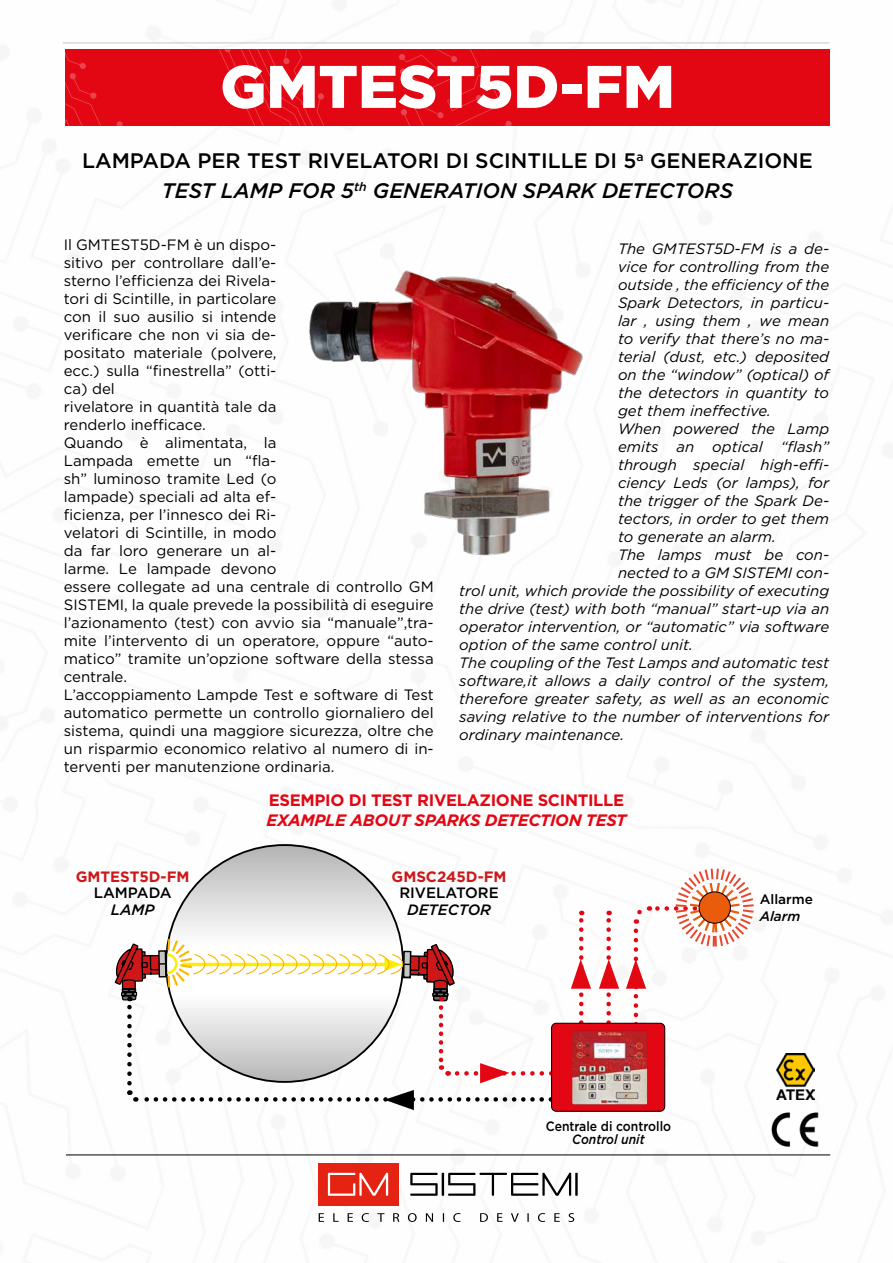
<style>
.page{position:relative;width:893px;height:1263px;background:#fff}
.page>*{position:absolute;margin:0;border:0;box-sizing:border-box;transform-origin:0 0}
.t1{font:900 60px "Gotham";color:#fff}
.t2{font:500 21px/30px "Gotham";color:#000;text-align:center}
.t3{font:700 16.5px "Gotham";letter-spacing:-.02em;color:#e30613}
.t4{font:italic 700 16.5px "Gotham";letter-spacing:-.02em;color:#e30613}
.t5{font:15px/18px "Gotham";color:#000}
.t6{font:italic 15px "Gotham";color:#000}
.t7{font:700 15px "Gotham";color:#cd1719}
.t8{font:500 15px "Gotham";color:#000}
.t9{font:italic 500 15px "Gotham";color:#000}
.t10{font:500 13.65px "Gotham";color:#000}
.t11{font:italic 500 13.65px "Gotham";color:#000}
.t12{font:500 13.5px "Gotham";color:#000;scale:.9 1}
.t13{font:italic 500 13.5px "Gotham";color:#000;scale:.9 1}
.s1{font-style:italic}
</style>
<div class="page">
<div style="left:65px;top:49px;width:764px;height:77px;background:#e30613"></div>
<svg style="left:65px;top:52px;width:58px;height:74px"></svg>
<svg style="left:219px;top:49px;width:293px;height:77px"></svg>
<hr style="left:66px;top:1154px;width:764px;height:1px;background:#000">
<hr style="left:63px;top:43px;width:766px;height:1px;background:#c6c6c6">
<div style="left:318px;top:1164px;width:81px;height:42px;background:#e42313"></div>
<svg style="left:410px;top:1172px;width:168px;height:24px"></svg>
<svg style="left:328px;top:1173px;width:60px;height:23px"></svg>
<svg style="left:319px;top:1213px;width:255px;height:9px"></svg>
<svg style="left:166px;top:845px;width:237px;height:237px"></svg>
<div style="left:552px;top:1023px;width:113px;height:88px;background:#e30613;border-radius:5px"></div>
<div style="left:551px;top:1023px;width:114px;height:89px;border:1px solid #000;border-radius:5px"></div>
<img style="left:309px;top:253px;width:280px;height:303px">
<svg style="left:114px;top:936px;width:447px;height:174px"></svg>
<svg style="left:626px;top:868px;width:130px;height:175px"></svg>
<svg style="left:599px;top:911px;width:20px;height:112px"></svg>
<svg style="left:571px;top:911px;width:20px;height:112px"></svg>
<img style="left:557px;top:1026px;width:96px;height:83px">
<img style="left:777px;top:1054px;width:38px;height:45px">
<img style="left:771px;top:1112px;width:48px;height:35px">
<h1 class="t1" style="left:220px;top:45px;width:456px">GMTEST5D-FM</h1>
<h2 class="t2" style="left:82px;top:145px;width:732px">LAMPADA PER TEST RIVELATORI DI SCINTILLE DI 5<sup>a</sup> GENERAZIONE<br><span class="s1">TEST LAMP FOR 5</span><sup>th</sup> <span class="s1">GENERATION SPARK DETECTORS</span></h2>
<p class="t5" style="left:64px;top:235px;width:371px">Il GMTEST5D-FM è un dispo-<br>sitivo per controllare dall’e-<br>sterno l’efficienza dei Rivela-<br>tori di Scintille, in particolare<br>con il suo ausilio si intende<br>verificare che non vi sia de-<br>positato materiale (polvere,<br>ecc.) sulla “finestrella” (otti-<br>ca) del<br>rivelatore in quantità tale da<br>renderlo inefficace.<br>Quando è alimentata, la<br>Lampada emette un “fla-<br>sh” luminoso tramite Led (o<br>lampade) speciali ad alta ef-<br>ficienza, per l’innesco dei Ri-<br>velatori di Scintille, in modo<br>da far loro generare un al-<br>larme. Le lampade devono<br>essere collegate ad una centrale di controllo GM SISTEMI, la quale prevede la possibilità di eseguire l’azionamento (test) con avvio sia “manuale”,tra&shy;mite l’intervento di un operatore, oppure “auto&shy;matico” tramite un’opzione software della stessa centrale.<br>L’accoppiamento Lampde Test e software di Test automatico permette un controllo giornaliero del sistema, quindi una maggiore sicurezza, oltre che un risparmio economico relativo al numero di in&shy;terventi per manutenzione ordinaria.</p>
<p class="t6" style="left:618px;top:239px;width:213px">The GMTEST5D-FM is a de-</p>
<p class="t6" style="left:618px;top:257px;width:213px">vice for controlling from the</p>
<p class="t6" style="left:618px;top:275px;width:213px">outside , the efficiency of the</p>
<p class="t6" style="left:618px;top:293px;width:213px">Spark Detectors, in particu-</p>
<p class="t6" style="left:618px;top:311px;width:213px">lar , using them , we mean</p>
<p class="t6" style="left:618px;top:329px;width:213px">to verify that there’s no ma-</p>
<p class="t6" style="left:618px;top:347px;width:213px">terial (dust, etc.) deposited</p>
<p class="t6" style="left:618px;top:365px;width:213px">on the “window” (optical) of</p>
<p class="t6" style="left:618px;top:383px;width:213px">the detectors in quantity to</p>
<p class="t6" style="left:618px;top:401px;width:155px">get them ineffective.</p>
<p class="t6" style="left:618px;top:419px;width:213px">When powered the Lamp</p>
<p class="t6" style="left:618px;top:437px;width:213px">emits an optical “flash”</p>
<p class="t6" style="left:618px;top:455px;width:213px">through special high-effi-</p>
<p class="t6" style="left:618px;top:473px;width:213px">ciency Leds (or lamps), for</p>
<p class="t6" style="left:618px;top:491px;width:213px">the trigger of the Spark De-</p>
<p class="t6" style="left:618px;top:509px;width:213px">tectors, in order to get them</p>
<p class="t6" style="left:618px;top:527px;width:159px">to generate an alarm.</p>
<p class="t6" style="left:618px;top:545px;width:213px">The lamps must be con-</p>
<p class="t6" style="left:618px;top:563px;width:213px">nected to a GM SISTEMI con-</p>
<p class="t6" style="left:459px;top:581px;width:371px">trol unit, which provide the possibility of executing</p>
<p class="t6" style="left:459px;top:599px;width:371px">the drive (test) with both “manual” start-up via an</p>
<p class="t6" style="left:459px;top:617px;width:371px">operator intervention, or “automatic” via software</p>
<p class="t6" style="left:459px;top:635px;width:235px">option of the same control unit.</p>
<p class="t6" style="left:459px;top:653px;width:371px">The coupling of the Test Lamps and automatic test</p>
<p class="t6" style="left:459px;top:671px;width:371px">software,it allows a daily control of the system,</p>
<p class="t6" style="left:459px;top:689px;width:371px">therefore greater safety, as well as an economic</p>
<p class="t6" style="left:459px;top:707px;width:371px">saving relative to the number of interventions for</p>
<p class="t6" style="left:459px;top:725px;width:166px">ordinary maintenance.</p>
<p class="t7" style="left:76px;top:866px;width:115px">GMTEST5D-FM</p>
<p class="t8" style="left:94px;top:884px;width:79px">LAMPADA</p>
<p class="t9" style="left:111px;top:899px;width:45px">LAMP</p>
<p class="t3" style="left:269px;top:789px;width:357px">ESEMPIO DI TEST RIVELAZIONE SCINTILLE</p>
<p class="t4" style="left:267px;top:809px;width:361px">EXAMPLE ABOUT SPARKS DETECTION TEST</p>
<p class="t7" style="left:392px;top:866px;width:117px">GMSC245D-FM</p>
<p class="t8" style="left:399px;top:884px;width:101px">RIVELATORE</p>
<p class="t9" style="left:407px;top:899px;width:85px">DETECTOR</p>
<p class="t12" style="left:546px;top:1118px;width:141px">Centrale di controllo</p>
<p class="t13" style="left:572px;top:1130px;width:82px">Control unit</p>
<p class="t10" style="left:760px;top:891px;width:55px">Allarme</p>
<p class="t11" style="left:760px;top:907px;width:42px">Alarm</p>
</div>
